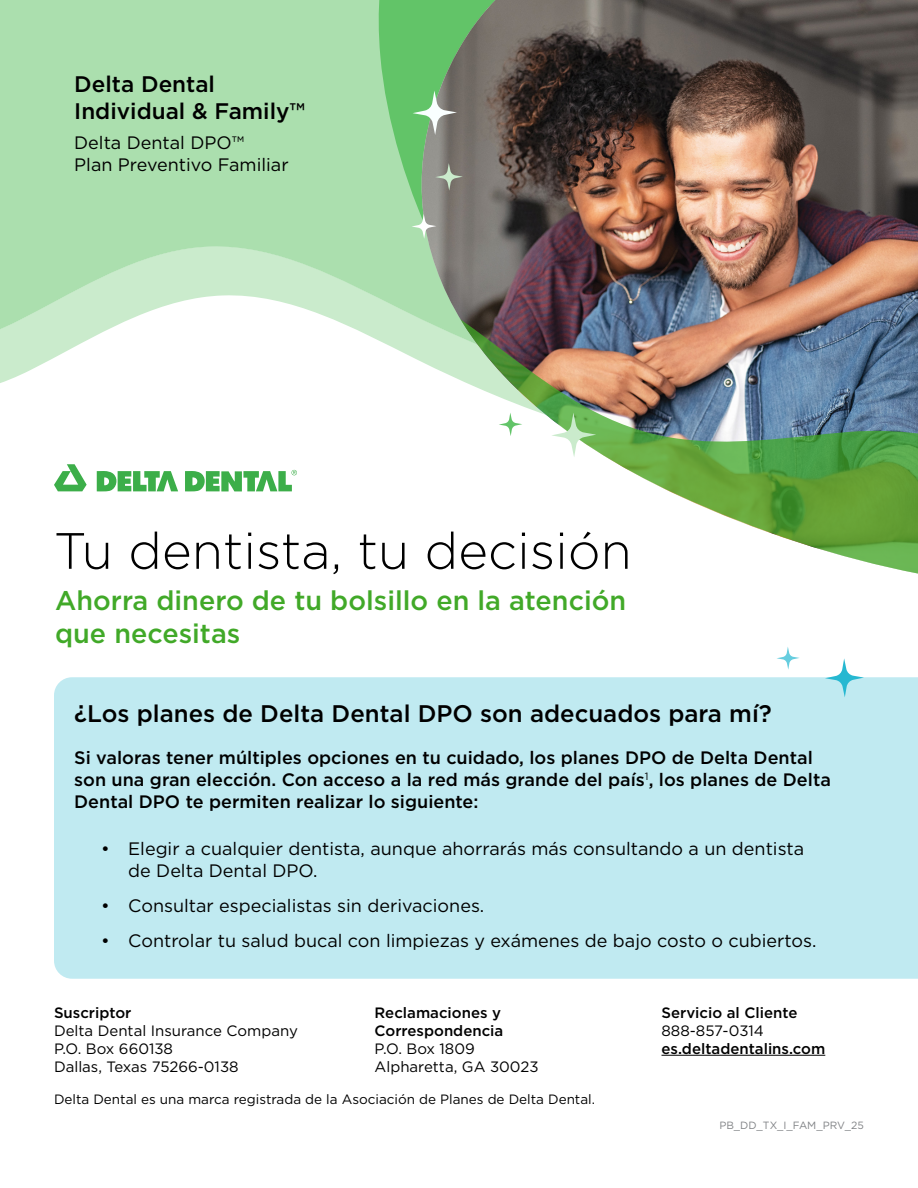
<style>
.page{position:relative;width:918px;height:1188px;background:#fff}
.page>*{position:absolute;margin:0;border:0;box-sizing:border-box;transform-origin:0 0}
.t1{font:300 51px "Gotham";color:#000}
.t2{font:500 27px/32.4px "Gotham";color:#41a928}
.t3{font:500 24px "Gotham";color:#000}
.t4{font:500 22.5px/27px "Gotham";color:#000}
.t5{font:18px/21.6px "Gotham";color:#000}
.t6{font:500 18px/21.6px "Gotham";color:#000}
.t7{font:15px/18px "Gotham";color:#000}
.t8{font:500 15px/18px "Gotham";color:#000}
.t9{font:13.5px "Gotham";color:#000}
.t10{font:10.5px "Gotham";color:#808285}
</style>
<div class="page">
<svg style="left:0;top:0;width:372px;height:383px;fill:#abdfae"></svg>
<img style="left:384px;top:0;width:534px;height:141px">
<img style="left:381px;top:141px;width:537px;height:433px">
<svg style="left:413px;top:91px;width:44px;height:44px"></svg>
<svg style="left:411px;top:214px;width:25px;height:25px"></svg>
<svg style="left:435px;top:163px;width:28px;height:28px"></svg>
<svg style="left:551px;top:413px;width:45px;height:44px"></svg>
<svg style="left:499px;top:413px;width:23px;height:23px"></svg>
<svg style="left:54px;top:464px;width:243px;height:28px"></svg>
<div style="left:54px;top:677px;width:864px;height:302px;background:#c0eaf1"></div>
<svg style="left:825px;top:658px;width:39px;height:39px"></svg>
<svg style="left:777px;top:647px;width:23px;height:23px"></svg>
<hr style="left:662px;top:1055px;width:163px;height:1px;background:#000">
<p class="t4" style="left:74px;top:71px;width:232px">Delta Dental<br>Individual &amp; Family™</p>
<p class="t5" style="left:74px;top:132px;width:216px">Delta Dental DPO™<br>Plan Preventivo Familiar</p>
<h1 class="t1" style="left:54px;top:519px;width:579px">Tu dentista, tu decisión</h1>
<h2 class="t2" style="left:55px;top:584px;width:573px">Ahorra dinero de tu bolsillo en la atención que necesitas</h2>
<h3 class="t3" style="left:74px;top:698px;width:699px">¿Los planes de Delta Dental DPO son adecuados para mí?</h3>
<p class="t6" style="left:74px;top:747px;width:758px">Si valoras tener múltiples opciones en tu cuidado, los planes DPO de Delta Dental son una gran elección. Con acceso a la red más grande del país<sup>1</sup>, los planes de Delta<br>Dental DPO te permiten realizar lo siguiente:</p>
<p class="t5" style="left:128px;top:838px;width:677px;text-indent:-27px">• Elegir a cualquier dentista, aunque ahorrarás más consultando a un dentista de Delta Dental DPO.</p>
<p class="t5" style="left:101px;top:894px;width:385px">• Consultar especialistas sin derivaciones.</p>
<p class="t5" style="left:101px;top:929px;width:717px">• Controlar tu salud bucal con limpiezas y exámenes de bajo costo o cubiertos.</p>
<p class="t8" style="left:54px;top:1003px;width:79px">Suscriptor</p>
<p class="t7" style="left:54px;top:1021px;width:245px">Delta Dental Insurance Company<br>P.O. Box 660138<br>Dallas, Texas 75266-0138</p>
<p class="t8" style="left:375px;top:1003px;width:130px">Reclamaciones y<br>Correspondencia</p>
<p class="t7" style="left:375px;top:1039px;width:166px">P.O. Box 1809<br>Alpharetta, GA 30023</p>
<p class="t9" style="left:54px;top:1091px;width:543px">Delta Dental es una marca registrada de la Asociación de Planes de Delta Dental.</p>
<p class="t8" style="left:662px;top:1003px;width:137px">Servicio al Cliente</p>
<p class="t7" style="left:662px;top:1021px;width:104px">888-857-0314</p>
<p class="t8" style="left:662px;top:1039px;width:165px">es.deltadentalins.com</p>
<p class="t10" style="left:719px;top:1118px;width:146px">PB_DD_TX_I_FAM_PRV_25</p>
</div>
